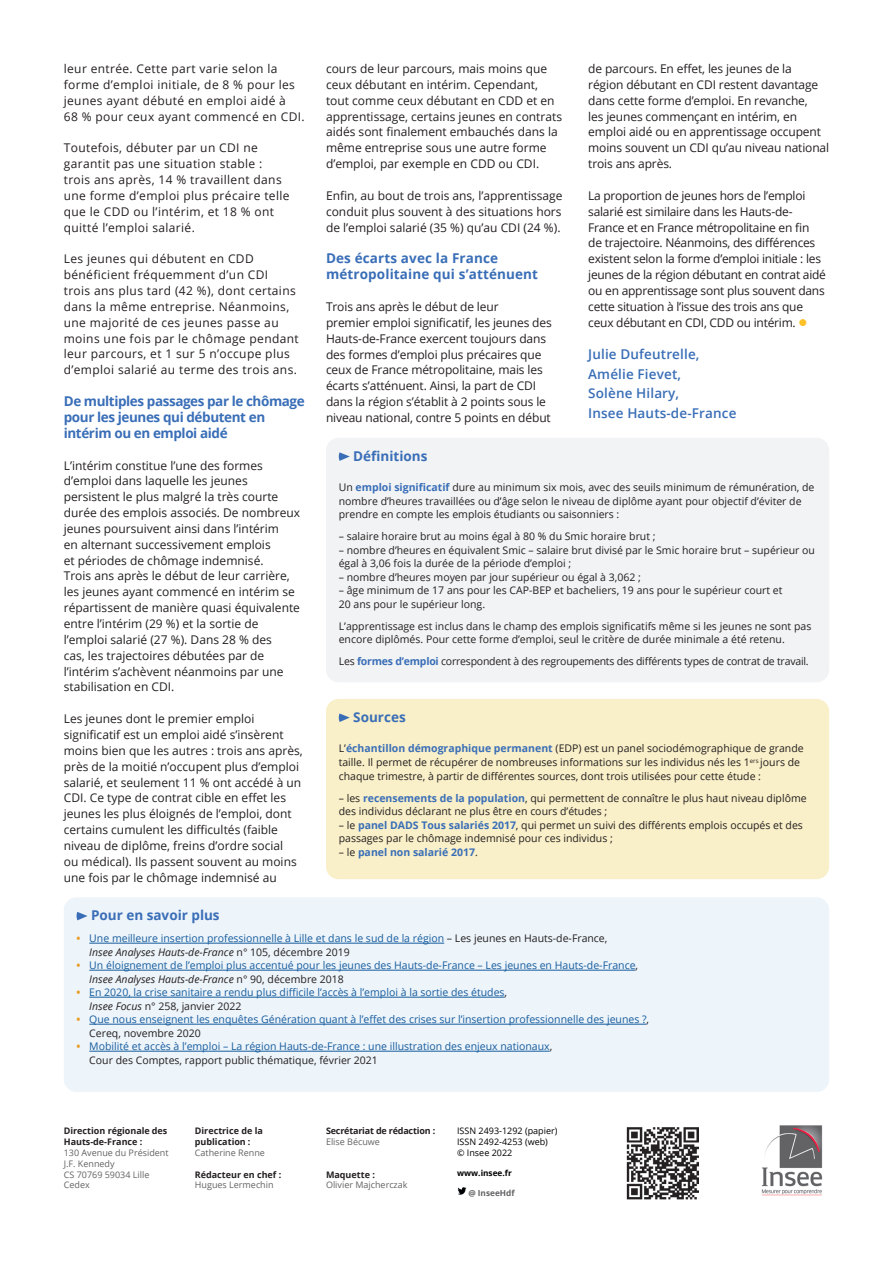
<style>
.page{position:relative;width:893px;height:1263px;background:#fff}
.page>*{position:absolute;margin:0;border:0;box-sizing:border-box;transform-origin:0 0}
.t1{font:700 13.5px/15.9px "Open Sans";color:#396eb7}
.t2{font:700 13.5px/15.9px "Open Sans";letter-spacing:-.03em;color:#396eb7}
.t3{font:600 13.5px/19.5px "Open Sans";letter-spacing:.01em;color:#396eb7}
.t4{font:12px/15.9px "Open Sans";color:#231f20}
.t5{font:12px/15.9px "Open Sans";letter-spacing:.03em;color:#231f20}
.t6{font:12px/15.9px "Open Sans";letter-spacing:-.02em;color:#231f20}
.t7{font:10.5px/13.5px "Open Sans";color:#231f20}
.t8{font:10.5px/13.5px "Open Sans";color:#175d9e}
.t9{font:10.5px "Open Sans";letter-spacing:-.02em;color:#231f20}
.t10{font:700 10.5px "Open Sans";color:#396eb7}
.t11{font:9px/10.8px "Open Sans";color:#636366}
.t12{font:700 9px/10.8px "Open Sans";color:#231f20}
.t13{font:9px/10.8px "Open Sans";color:#000001}
.t14{font:700 9px "Open Sans";letter-spacing:-.02em;color:#231f20}
.t15{font:700 8.25px "Open Sans";color:#000001}
.t16{font:700 8.25px "Open Sans";color:#636366}
.s1{color:#fec128}
.s2{font-weight:700;color:#396eb7}
.s3{font-weight:400;color:#231f20}
.s4{font-weight:700;color:#e89d25}
.s5{color:#231f20}
.s6{font-style:italic;color:#231f20}
</style>
<div class="page">
<img style="left:626px;top:1127px;width:72px;height:72px">
<svg style="left:457px;top:1187px;width:9px;height:7px"></svg>
<div style="left:326px;top:438px;width:503px;height:244px;background:#f2f3f4;border-radius:13px"></div>
<svg style="left:338px;top:452px;width:12px;height:9px"></svg>
<img style="left:761px;top:1125px;width:62px;height:71px">
<div style="left:64px;top:897px;width:765px;height:195px;background:#edf4fa;border-radius:13px"></div>
<hr style="left:89px;top:943px;width:355px;height:1px;background:#175d9e">
<hr style="left:89px;top:970px;width:546px;height:1px;background:#175d9e">
<hr style="left:89px;top:997px;width:416px;height:1px;background:#175d9e">
<hr style="left:89px;top:1024px;width:557px;height:1px;background:#175d9e">
<hr style="left:89px;top:1051px;width:461px;height:1px;background:#175d9e">
<svg style="left:76px;top:912px;width:12px;height:8px"></svg>
<div style="left:326px;top:699px;width:503px;height:180px;background:#f9efc8;border-radius:13px"></div>
<svg style="left:338px;top:713px;width:12px;height:9px"></svg>
<p class="t5" style="left:64px;top:60px;width:242px">leur entrée. Cette part varie selon la forme d’emploi initiale, de 8 % pour les jeunes ayant débuté en emploi aidé à<br>68 % pour ceux ayant commencé en CDI.</p>
<p class="t5" style="left:64px;top:140px;width:227px">Toutefois, débuter par un CDI ne garantit pas une situation stable : trois ans après, 14 % travaillent dans une forme d’emploi plus précaire telle que le CDD ou l’intérim, et 18 % ont quitté l’emploi salarié.</p>
<p class="t5" style="left:64px;top:251px;width:237px">Les jeunes qui débutent en CDD bénéficient fréquemment d’un CDI<br>trois ans plus tard (42 %), dont certains dans la même entreprise. Néanmoins, une majorité de ces jeunes passe au moins une fois par le chômage pendant leur parcours, et 1 sur 5 n’occupe plus d’emploi salarié au terme des trois ans.</p>
<p class="t2" style="left:64px;top:393px;width:243px">De multiples passages par le chômage pour les jeunes qui débutent en intérim ou en emploi aidé</p>
<p class="t4" style="left:64px;top:457px;width:238px">L’intérim constitue l’une des formes d’emploi dans laquelle les jeunes persistent le plus malgré la très courte durée des emplois associés. De nombreux jeunes poursuivent ainsi dans l’intérim<br>en alternant successivement emplois<br>et périodes de chômage indemnisé.<br>Trois ans après le début de leur carrière, les jeunes ayant commencé en intérim se répartissent de manière quasi équivalente entre l’intérim (29 %) et la sortie de l’emploi salarié (27 %). Dans 28 % des<br>cas, les trajectoires débutées par de l’intérim s’achèvent néanmoins par une stabilisation en CDI.</p>
<p class="t4" style="left:64px;top:710px;width:240px">Les jeunes dont le premier emploi significatif est un emploi aidé s’insèrent moins bien que les autres : trois ans après, près de la moitié n’occupent plus d’emploi salarié, et seulement 11 % ont accédé à un CDI. Ce type de contrat cible en effet les jeunes les plus éloignés de l’emploi, dont certains cumulent les difficultés (faible niveau de diplôme, freins d’ordre social<br>ou médical). Ils passent souvent au moins une fois par le chômage indemnisé au</p>
<p class="t4" style="left:326px;top:60px;width:238px">cours de leur parcours, mais moins que ceux débutant en intérim. Cependant, tout comme ceux débutant en CDD et en apprentissage, certains jeunes en contrats aidés sont finalement embauchés dans la même entreprise sous une autre forme d’emploi, par exemple en CDD ou CDI.</p>
<p class="t4" style="left:326px;top:187px;width:238px;text-align:justify">Enfin, au bout de trois ans, l’apprentissage conduit plus souvent à des situations hors de l’emploi salarié (35 %) qu’au CDI (24 %).</p>
<p class="t1" style="left:326px;top:250px;width:214px">Des écarts avec la France métropolitaine qui s’atténuent</p>
<p class="t4" style="left:326px;top:298px;width:227px">Trois ans après le début de leur<br>premier emploi significatif, les jeunes des Hauts-de-France exercent toujours dans des formes d’emploi plus précaires que ceux de France métropolitaine, mais les écarts s’atténuent. Ainsi, la part de CDI dans la région s’établit à 2 points sous le niveau national, contre 5 points en début</p>
<p class="t4" style="left:588px;top:60px;width:242px">de parcours. En effet, les jeunes de la région débutant en CDI restent davantage dans cette forme d’emploi. En revanche,<br>les jeunes commençant en intérim, en emploi aidé ou en apprentissage occupent moins souvent un CDI qu’au niveau national trois ans après.</p>
<p class="t6" style="left:588px;top:187px;width:239px">La proportion de jeunes hors de l’emploi salarié est similaire dans les Hauts-de-France et en France métropolitaine en fin de trajectoire. Néanmoins, des différences existent selon la forme d’emploi initiale : les jeunes de la région débutant en contrat aidé ou en apprentissage sont plus souvent dans cette situation à l’issue des trois ans que ceux débutant en CDI, CDD ou intérim. <span class="s1">●</span></p>
<p class="t3" style="left:588px;top:344px;width:150px">Julie Dufeutrelle,<br>Amélie Fievet,<br>Solène Hilary,<br>Insee Hauts-de-France</p>
<p class="t1" style="left:353px;top:448px;width:76px">Définitions</p>
<p class="t7" style="left:339px;top:480px;width:477px">Un <span class="s2">emploi significatif</span> dure au minimum six mois, avec des seuils minimum de rémunération, de nombre d’heures travaillées ou d’âge selon le niveau de diplôme ayant pour objectif d’éviter de prendre en compte les emplois étudiants ou saisonniers :</p>
<p class="t7" style="left:339px;top:530px;width:318px">– salaire horaire brut au moins égal à 80 % du Smic horaire brut ;</p>
<p class="t7" style="left:339px;top:543px;width:478px">– nombre d’heures en équivalent Smic – salaire brut divisé par le Smic horaire brut – supérieur ou égal à 3,06 fois la durée de la période d’emploi ;</p>
<p class="t7" style="left:339px;top:570px;width:304px">– nombre d’heures moyen par jour supérieur ou égal à 3,062 ;</p>
<p class="t7" style="left:339px;top:584px;width:445px">– âge minimum de 17 ans pour les CAP-BEP et bacheliers, 19 ans pour le supérieur court et<br>20 ans pour le supérieur long.</p>
<p class="t7" style="left:339px;top:619px;width:474px">L’apprentissage est inclus dans le champ des emplois significatifs même si les jeunes ne sont pas encore diplômés. Pour cette forme d’emploi, seul le critère de durée minimale a été retenu.</p>
<p class="t9" style="left:339px;top:654px;width:471px">Les <span class="s2">formes d’emploi</span> correspondent à des regroupements des différents types de contrat de travail.</p>
<p class="t1" style="left:353px;top:709px;width:54px">Sources</p>
<p class="t7" style="left:339px;top:742px;width:466px">L’<span class="s2">échantillon démographique permanent</span> (EDP) est un panel sociodémographique de grande taille. Il permet de récupérer de nombreuses informations sur les individus nés les 1<sup>ers</sup> jours de chaque trimestre, à partir de différentes sources, dont trois utilisées pour cette étude :</p>
<p class="t7" style="left:339px;top:791px;width:469px">– les <span class="s2">recensements de la population</span>, qui permettent de connaître le plus haut niveau diplôme des individus déclarant ne plus être en cours d’études ;</p>
<p class="t7" style="left:339px;top:818px;width:466px">– le <span class="s2">panel DADS Tous salariés 2017</span>, qui permet un suivi des différents emplois occupés et des passages par le chômage indemnisé pour ces individus ;</p>
<p class="t10" style="left:339px;top:844px;width:141px"><span class="s3">– le</span> panel non salarié 2017<span class="s3">.</span></p>
<p class="t1" style="left:91px;top:907px;width:130px">Pour en savoir plus</p>
<p class="t8" style="left:89px;top:931px;width:520px;text-indent:-13px"><span class="s4">•</span> Une meilleure insertion professionnelle à Lille et dans le sud de la région <span class="s5">– Les jeunes en Hauts-de-France,<br></span><span class="s6">Insee Analyses Hauts-de-France</span> <span class="s5">n° 105, décembre 2019</span></p>
<p class="t8" style="left:89px;top:958px;width:550px;text-indent:-13px"><span class="s4">•</span> Un éloignement de l’emploi plus accentué pour les jeunes des Hauts-de-France – Les jeunes en Hauts-de-France<span class="s5">,<br></span><span class="s6">Insee Analyses Hauts-de-France</span> <span class="s5">n° 90, décembre 2018</span></p>
<p class="t8" style="left:89px;top:985px;width:419px;text-indent:-13px"><span class="s4">•</span> En 2020, la crise sanitaire a rendu plus difficile l’accès à l’emploi à la sortie des études<span class="s5">,<br></span><span class="s6">Insee Focus</span> <span class="s5">n° 258, janvier 2022</span></p>
<p class="t8" style="left:89px;top:1012px;width:561px;text-indent:-13px"><span class="s4">•</span> Que nous enseignent les enquêtes Génération quant à l’effet des crises sur l’insertion professionnelle des jeunes ?<span class="s5">,<br>Cereq, novembre 2020</span></p>
<p class="t8" style="left:89px;top:1039px;width:464px;text-indent:-13px"><span class="s4">•</span> Mobilité et accès à l’emploi – La région Hauts-de-France : une illustration des enjeux nationaux<span class="s5">,<br>Cour des Comptes, rapport public thématique, février 2021</span></p>
<p class="t12" style="left:64px;top:1125px;width:105px">Direction régionale des<br>Hauts-de-France :</p>
<p class="t11" style="left:64px;top:1147px;width:106px">130 Avenue du Président<br>J.F. Kennedy<br>CS 70769 59034 Lille<br>Cedex</p>
<p class="t12" style="left:195px;top:1125px;width:69px">Directrice de la publication :</p>
<p class="t11" style="left:195px;top:1147px;width:72px">Catherine Renne</p>
<p class="t12" style="left:195px;top:1169px;width:88px">Rédacteur en chef :</p>
<p class="t11" style="left:195px;top:1179px;width:80px">Hugues Lermechin</p>
<p class="t14" style="left:326px;top:1125px;width:111px">Secrétariat de rédaction :</p>
<p class="t11" style="left:326px;top:1136px;width:55px">Elise Bécuwe</p>
<p class="t12" style="left:326px;top:1169px;width:50px">Maquette :</p>
<p class="t11" style="left:326px;top:1179px;width:83px">Olivier Majcherczak</p>
<p class="t13" style="left:457px;top:1125px;width:102px">ISSN 2493-1292 (papier)<br>ISSN 2492-4253 (web) © Insee 2022</p>
<p class="t15" style="left:457px;top:1167px;width:56px">www.insee.fr</p>
<p class="t16" style="left:468px;top:1187px;width:48px">@ InseeHdf</p>
</div>
